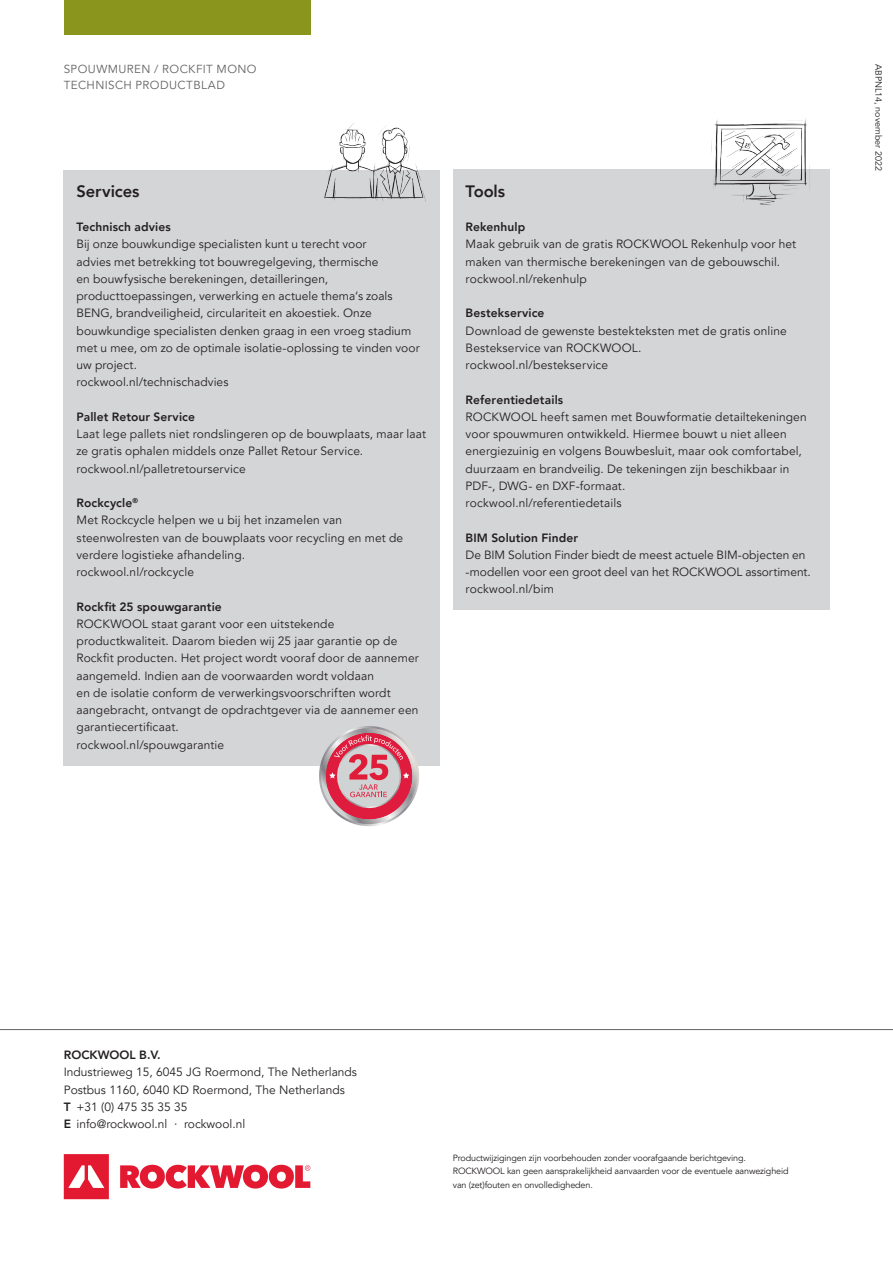
<style>
.page{position:relative;width:893px;height:1263px;background:#fff}
.page>*{position:absolute;margin:0;border:0;box-sizing:border-box;transform-origin:0 0}
.t1{font:800 16.5px "Avenir LT Pro";letter-spacing:-.005em;color:#231f20}
.t2{font:12px/17.2px "Avenir LT Pro";letter-spacing:.01em;color:#231f20}
.t3{font:800 12px "Avenir LT Pro";letter-spacing:.01em;color:#231f20}
.t4{font:11.7px/16.5px "Avenir LT Pro";letter-spacing:.035em;color:#636366}
.t5{font:9px/13.5px "Avenir LT Pro";letter-spacing:-.015em;color:#231f20}
.s1{font-weight:800}
</style>
<div class="page">
<div style="left:64px;top:0;width:246px;height:34px;background:#8a951e"></div>
<hr style="left:0;top:1029px;width:893px;height:1px;background:#636366">
<svg style="left:64px;top:1154px;width:246px;height:45px"></svg>
<div style="left:453px;top:170px;width:376px;height:440px;background:#d4d5d7"></div>
<img style="left:705px;top:118px;width:112px;height:87px">
<div style="left:64px;top:170px;width:376px;height:596px;background:#d4d5d7"></div>
<img style="left:324px;top:123px;width:102px;height:79px">
<svg style="left:319px;top:726px;width:100px;height:101px"></svg>
<p class="t4" style="left:64px;top:61px;width:194px">SPOUWMUREN / ROCKFIT MONO<br>TECHNISCH PRODUCTBLAD</p>
<p class="t5" style="left:885px;top:64px;width:108px;rotate:90deg">ABPNL14, november 2022</p>
<h1 class="t1" style="left:77px;top:181px;width:64px">Services</h1>
<p class="t3" style="left:77px;top:220px;width:96px">Technisch advies</p>
<p class="t2" style="left:77px;top:236px;width:345px">Bij onze bouwkundige specialisten kunt u terecht voor<br>advies met betrekking tot bouwregelgeving, thermische<br>en bouwfysische berekeningen, detailleringen, producttoepassingen, verwerking en actuele thema‘s zoals BENG, brandveiligheid, circulariteit en akoestiek. Onze bouwkundige specialisten denken graag in een vroeg stadium met u mee, om zo de optimale isolatie-oplossing te vinden voor uw project.<br>rockwool.nl/technischadvies</p>
<p class="t3" style="left:77px;top:409px;width:120px">Pallet Retour Service</p>
<p class="t2" style="left:77px;top:425px;width:351px">Laat lege pallets niet rondslingeren op de bouwplaats, maar laat ze gratis ophalen middels onze Pallet Retour Service. rockwool.nl/palletretourservice</p>
<p class="t2" style="left:77px;top:494px;width:328px"><span class="s1">Rockcycle</span><sup>®<br></sup>Met Rockcycle helpen we u bij het inzamelen van steenwolresten van de bouwplaats voor recycling en met de verdere logistieke afhandeling.<br>rockwool.nl/rockcycle</p>
<p class="t3" style="left:77px;top:599px;width:147px">Rockfit 25 spouwgarantie</p>
<p class="t2" style="left:77px;top:615px;width:344px">ROCKWOOL staat garant voor een uitstekende productkwaliteit. Daarom bieden wij 25 jaar garantie op de Rockfit producten. Het project wordt vooraf door de aannemer aangemeld. Indien aan de voorwaarden wordt voldaan<br>en de isolatie conform de verwerkingsvoorschriften wordt aangebracht, ontvangt de opdrachtgever via de aannemer een garantiecertificaat.<br>rockwool.nl/spouwgarantie</p>
<h1 class="t1" style="left:466px;top:181px;width:41px">Tools</h1>
<p class="t3" style="left:466px;top:220px;width:61px">Rekenhulp</p>
<p class="t2" style="left:466px;top:236px;width:332px">Maak gebruik van de gratis ROCKWOOL Rekenhulp voor het maken van thermische berekeningen van de gebouwschil. rockwool.nl/rekenhulp</p>
<p class="t3" style="left:466px;top:306px;width:80px">Bestekservice</p>
<p class="t2" style="left:466px;top:322px;width:323px">Download de gewenste bestekteksten met de gratis online<br>Bestekservice van ROCKWOOL. rockwool.nl/bestekservice</p>
<p class="t3" style="left:466px;top:392px;width:99px">Referentiedetails</p>
<p class="t2" style="left:466px;top:408px;width:343px">ROCKWOOL heeft samen met Bouwformatie detailtekeningen voor spouwmuren ontwikkeld. Hiermee bouwt u niet alleen energiezuinig en volgens Bouwbesluit, maar ook comfortabel, duurzaam en brandveilig. De tekeningen zijn beschikbaar in PDF-, DWG- en DXF-formaat.<br>rockwool.nl/referentiedetails</p>
<p class="t3" style="left:466px;top:530px;width:114px">BIM Solution Finder</p>
<p class="t2" style="left:466px;top:546px;width:347px">De BIM Solution Finder biedt de meest actuele BIM-objecten en -modellen voor een groot deel van het ROCKWOOL assortiment. rockwool.nl/bim</p>
<p class="t3" style="left:64px;top:1048px;width:98px">ROCKWOOL B.V.</p>
<p class="t2" style="left:64px;top:1064px;width:295px">Industrieweg 15, 6045 JG Roermond, The Netherlands Postbus 1160, 6040 KD Roermond, The Netherlands<br><span class="s1">T</span> +31 (0) 475 35 35 35<br><span class="s1">E</span> info@rockwool.nl · rockwool.nl</p>
<p class="t5" style="left:453px;top:1151px;width:337px">Productwijzigingen zijn voorbehouden zonder voorafgaande berichtgeving.<br>ROCKWOOL kan geen aansprakelijkheid aanvaarden voor de eventuele aanwezigheid van (zet)fouten en onvolledigheden.</p>
</div>
